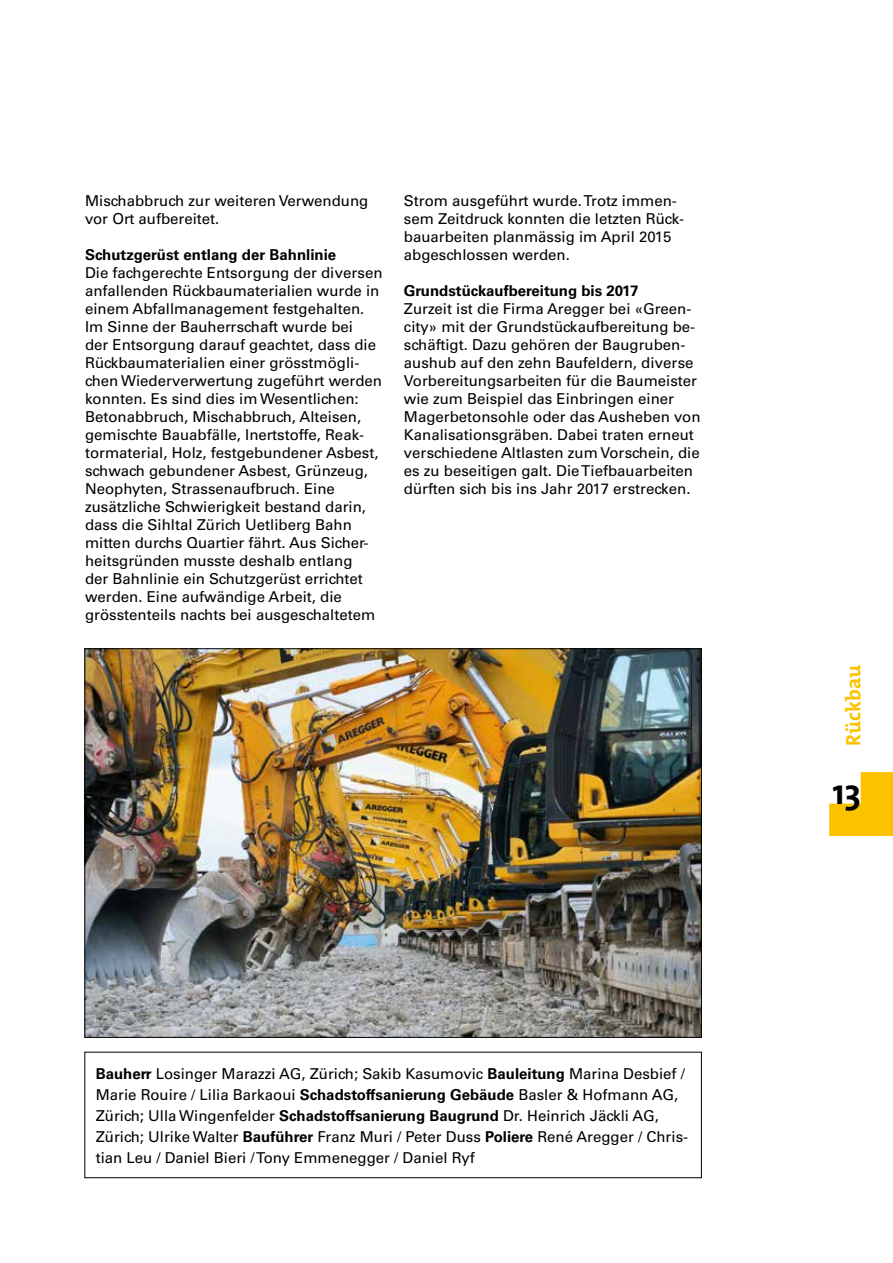
<style>
.page{position:relative;width:893px;height:1263px;background:#fff}
.page>*{position:absolute;margin:0;border:0;box-sizing:border-box;transform-origin:0 0}
.t1{font:700 36px "The Mix";color:#000}
.t2{font:700 21px "The Mix";letter-spacing:-.005em;color:#fcc200}
.t3{font:15px/18px "Univers";color:#000}
.t4{font:700 15px "Univers";color:#000}
.s1{font-weight:700}
</style>
<div class="page">
<svg style="left:829px;top:772px;width:64px;height:64px"></svg>
<img style="left:87px;top:650px;width:613px;height:385px">
<div style="left:85px;top:1052px;width:617px;height:126px;border:1px solid #000"></div>
<p class="t3" style="left:85px;top:192px;width:285px">Mischabbruch zur weiteren Verwendung vor Ort aufbereitet.</p>
<p class="t4" style="left:85px;top:246px;width:253px">Schutzgerüst entlang der Bahnlinie</p>
<p class="t3" style="left:85px;top:264px;width:299px">Die fachgerechte Entsorgung der diversen anfallenden Rückbaumaterialien wurde in einem Abfallmanagement festgehalten.<br>Im Sinne der Bauherrschaft wurde bei<br>der Entsorgung darauf geachtet, dass die Rückbaumaterialien einer grösstmögli&shy;chen Wiederverwertung zugeführt werden konnten. Es sind dies im Wesentlichen:<br>Betonabbruch, Mischabbruch, Alteisen, gemischte Bauabfälle, Inertstoffe, Reak&shy;tormaterial, Holz, festgebundener Asbest, schwach gebundener Asbest, Grünzeug, Neophyten, Strassenaufbruch. Eine zusätzliche Schwierigkeit bestand darin, dass die Sihltal Zürich Uetliberg Bahn mitten durchs Quartier fährt. Aus Sicher&shy;heitsgründen musste deshalb entlang<br>der Bahnlinie ein Schutzgerüst errichtet werden. Eine aufwändige Arbeit, die grösstenteils nachts bei ausgeschaltetem</p>
<p class="t3" style="left:404px;top:192px;width:282px">Strom ausgeführt wurde. Trotz immen&shy;sem Zeitdruck konnten die letzten Rück&shy;bauarbeiten planmässig im April 2015 abgeschlossen werden.</p>
<p class="t4" style="left:404px;top:282px;width:236px">Grundstückaufbereitung bis 2017</p>
<p class="t3" style="left:404px;top:300px;width:298px">Zurzeit ist die Firma Aregger bei «Green&shy;city» mit der Grundstückaufbereitung be&shy;schäftigt. Dazu gehören der Baugruben&shy;aushub auf den zehn Baufeldern, diverse Vorbereitungsarbeiten für die Baumeister wie zum Beispiel das Einbringen einer Magerbetonsohle oder das Ausheben von Kanalisationsgräben. Dabei traten erneut verschiedene Altlasten zum Vorschein, die es zu beseitigen galt. Die Tiefbauarbeiten dürften sich bis ins Jahr 2017 erstrecken.</p>
<p class="t3" style="left:96px;top:1063px;width:594px;line-height:21px"><span class="s1">Bauherr</span> Losinger Marazzi AG, Zürich; Sakib Kasumovic <span class="s1">Bauleitung</span> Marina Desbief / Marie Rouire / Lilia Barkaoui <span class="s1">Schadstoffsanierung Gebäude</span> Basler &amp; Hofmann AG, Zürich; Ulla Wingenfelder <span class="s1">Schadstoffsanierung Baugrund</span> Dr. Heinrich Jäckli AG, Zürich; Ulrike Walter <span class="s1">Bauführer</span> Franz Muri / Peter Duss <span class="s1">Poliere</span> René Aregger / Chris&shy;tian Leu / Daniel Bieri / Tony Emmenegger / Daniel Ryf</p>
<h2 class="t2" style="left:836px;top:746px;width:83px;rotate:-90deg">Rückbau</h2>
<h1 class="t1" style="left:832px;top:761px;width:30px">13</h1>
</div>
